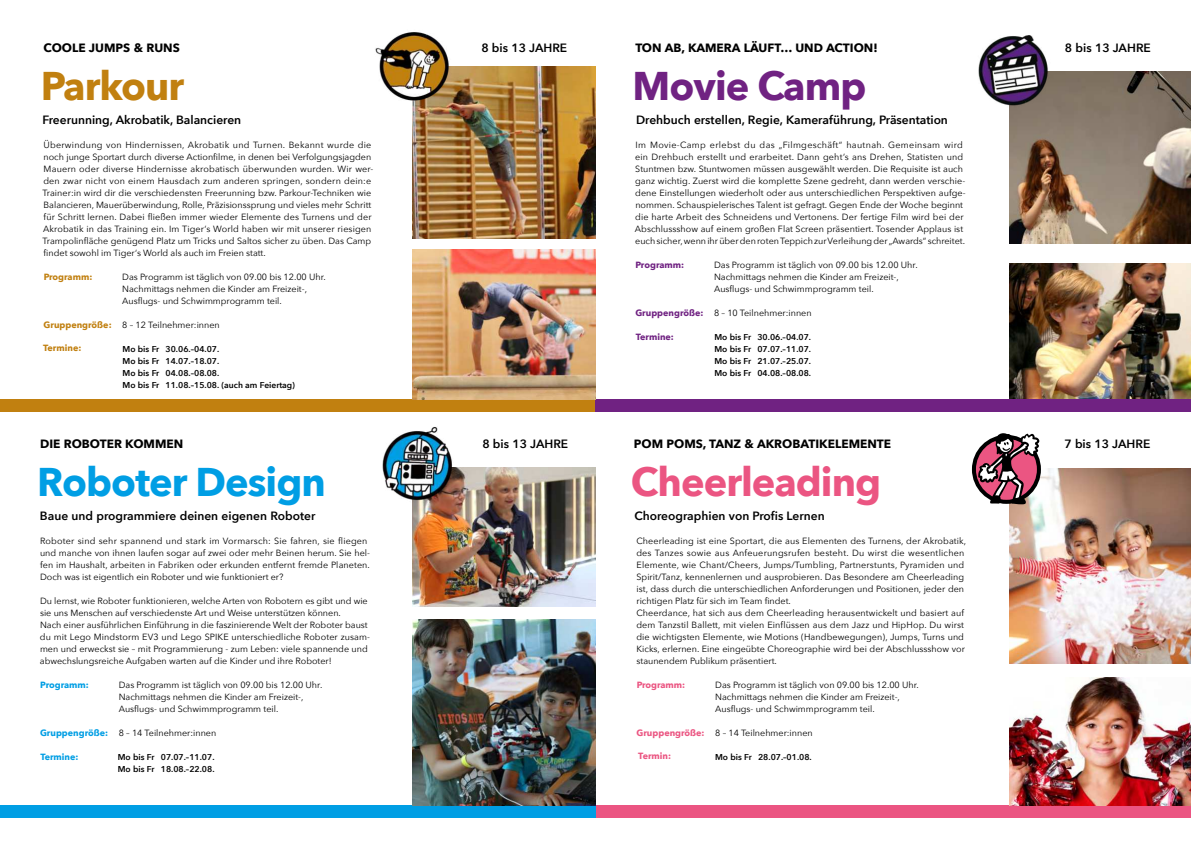
<style>
.page{position:relative;width:1191px;height:842px;background:#fff}
.page>*{position:absolute;margin:0;border:0;box-sizing:border-box;transform-origin:0 0}
.t1{font:700 40px "Avenir Next";letter-spacing:-.025em;color:#009ee4}
.t2{font:700 40px "Avenir Next";letter-spacing:-.025em;color:#eb5582}
.t3{font:700 40px "Avenir Next";letter-spacing:-.025em;color:#702282}
.t4{font:700 40px "Avenir Next";letter-spacing:-.025em;color:#c18010}
.t5{font:600 12px "Avenir Next";color:#000}
.t6{font:700 12px "Avenir Next";color:#000}
.t7{font:9px/12px "Avenir Next";letter-spacing:.005em;color:#000}
.t8{font:700 9px "Avenir Next";color:#702282}
.t9{font:700 9px "Avenir Next";color:#009ee4}
.t10{font:700 9px "Avenir Next";color:#c18010}
.t11{font:700 9px "Avenir Next";color:#eb5582}
.t12{font:600 8.5px/12px "Avenir Next";color:#000}
.s1{font-weight:700;color:#c18010}
.s2{font-weight:700;color:#009ee4}
.s3{font-weight:700;color:#702282}
.s4{font-weight:700;color:#eb5582}
</style>
<div class="page">
<img style="left:1010px;top:263px;width:180px;height:137px">
<img style="left:1010px;top:71px;width:180px;height:173px">
<img style="left:978px;top:35px;width:73px;height:77px">
<div style="left:595px;top:805px;width:596px;height:12px;background:#eb5582"></div>
<div style="left:0;top:805px;width:596px;height:12px;background:#009ee4"></div>
<div style="left:0;top:400px;width:596px;height:12px;background:#c18010"></div>
<img style="left:413px;top:467px;width:182px;height:139px">
<img style="left:413px;top:619px;width:182px;height:186px">
<img style="left:412px;top:67px;width:183px;height:171px">
<img style="left:382px;top:427px;width:76px;height:84px">
<img style="left:375px;top:32px;width:77px;height:74px">
<div style="left:595px;top:400px;width:596px;height:12px;background:#702282"></div>
<img style="left:413px;top:249px;width:182px;height:151px">
<img style="left:1010px;top:468px;width:180px;height:196px">
<img style="left:1010px;top:677px;width:180px;height:128px">
<svg style="left:972px;top:433px;width:69px;height:71px"></svg>
<h2 class="t6" style="left:44px;top:41px;width:138px">COOLE JUMPS &amp; RUNS</h2>
<h1 class="t4" style="left:41px;top:62px;width:145px">Parkour</h1>
<h2 class="t5" style="left:42px;top:114px;width:200px">Freerunning, Akrobatik, Balancieren</h2>
<p class="t7" style="left:43px;top:139px;width:332px">Überwindung von Hindernissen, Akrobatik und Turnen. Bekannt wurde die noch junge Sportart durch diverse Actionfilme, in denen bei Verfolgungsjagden Mauern oder diverse Hindernisse akrobatisch überwunden wurden. Wir wer&shy;den zwar nicht von einem Hausdach zum anderen springen, sondern dein:e Trainer:in wird dir die verschiedensten Freerunning bzw. Parkour-Techniken wie Balancieren, Mauerüberwindung, Rolle, Präzisionssprung und vieles mehr Schritt für Schritt lernen. Dabei fließen immer wieder Elemente des Turnens und der Akrobatik in das Training ein. Im Tiger‘s World haben wir mit unserer riesigen Trampolinfläche genügend Platz um Tricks und Saltos sicher zu üben. Das Camp findet sowohl im Tiger‘s World als auch im Freien statt.</p>
<p class="t10" style="left:44px;top:271px;width:50px">Programm:</p>
<p class="t7" style="left:122px;top:271px;width:205px">Das Programm ist täglich von 09.00 bis 12.00 Uhr.<br>Nachmittags nehmen die Kinder am Freizeit-,<br>Ausflugs- und Schwimmprogramm teil.</p>
<p class="t7" style="left:44px;top:319px;width:178px"><span class="s1">Gruppengröße:</span> 8 – 12 Teilnehmer:innen</p>
<p class="t10" style="left:43px;top:343px;width:40px">Termine:</p>
<p class="t12" style="left:123px;top:343px;width:174px">Mo bis Fr 30.06.–04.07.<br>Mo bis Fr 14.07.–18.07.<br>Mo bis Fr 04.08.–08.08.<br>Mo bis Fr 11.08.–15.08. (auch am Feiertag)</p>
<h2 class="t6" style="left:40px;top:437px;width:145px">DIE ROBOTER KOMMEN</h2>
<h1 class="t1" style="left:37px;top:458px;width:290px">Roboter Design</h1>
<h2 class="t5" style="left:40px;top:510px;width:277px">Baue und programmiere deinen eigenen Roboter</h2>
<p class="t7" style="left:40px;top:535px;width:331px">Roboter sind sehr spannend und stark im Vormarsch: Sie fahren, sie fliegen und manche von ihnen laufen sogar auf zwei oder mehr Beinen herum. Sie hel&shy;fen im Haushalt, arbeiten in Fabriken oder erkunden entfernt fremde Planeten.<br>Doch was ist eigentlich ein Roboter und wie funktioniert er?</p>
<p class="t7" style="left:40px;top:595px;width:332px">Du lernst, wie Roboter funktionieren, welche Arten von Robotern es gibt und wie sie uns Menschen auf verschiedenste Art und Weise unterstützen können.<br>Nach einer ausführlichen Einführung in die faszinierende Welt der Roboter baust du mit Lego Mindstorm EV3 und Lego SPIKE unterschiedliche Roboter zusam&shy;men und erweckst sie – mit Programmierung - zum Leben: viele spannende und abwechslungsreiche Aufgaben warten auf die Kinder und ihre Roboter!</p>
<p class="t9" style="left:40px;top:679px;width:50px">Programm:</p>
<p class="t7" style="left:119px;top:679px;width:205px">Das Programm ist täglich von 09.00 bis 12.00 Uhr.<br>Nachmittags nehmen die Kinder am Freizeit-,<br>Ausflugs- und Schwimmprogramm teil.</p>
<p class="t7" style="left:40px;top:727px;width:178px"><span class="s2">Gruppengröße:</span> 8 – 14 Teilnehmer:innen</p>
<p class="t9" style="left:40px;top:752px;width:40px">Termine:</p>
<p class="t12" style="left:118px;top:751px;width:98px">Mo bis Fr 07.07.–11.07.<br>Mo bis Fr 18.08.–22.08.</p>
<h2 class="t5" style="left:481px;top:42px;width:87px">8 bis 13 JAHRE</h2>
<h2 class="t5" style="left:482px;top:438px;width:87px">8 bis 13 JAHRE</h2>
<h2 class="t6" style="left:635px;top:41px;width:244px">TON AB, KAMERA LÄUFT… UND ACTION!</h2>
<h1 class="t3" style="left:632px;top:62px;width:235px">Movie Camp</h1>
<h2 class="t5" style="left:636px;top:114px;width:313px">Drehbuch erstellen, Regie, Kameraführung, Präsentation</h2>
<p class="t7" style="left:635px;top:139px;width:332px">Im Movie-Camp erlebst du das „Filmgeschäft“ hautnah. Gemeinsam wird ein Drehbuch erstellt und erarbeitet. Dann geht’s ans Drehen, Statisten und Stuntmen bzw. Stuntwomen müssen ausgewählt werden. Die Requisite ist auch ganz wichtig. Zuerst wird die komplette Szene gedreht, dann werden verschie&shy;dene Einstellungen wiederholt oder aus unterschiedlichen Perspektiven aufge&shy;nommen. Schauspielerisches Talent ist gefragt. Gegen Ende der Woche beginnt die harte Arbeit des Schneidens und Vertonens. Der fertige Film wird bei der Abschlussshow auf einem großen Flat Screen präsentiert. Tosender Applaus ist euch sicher, wenn ihr über den roten Teppich zur Verleihung der „Awards“ schreitet.</p>
<p class="t8" style="left:635px;top:259px;width:50px">Programm:</p>
<p class="t7" style="left:714px;top:259px;width:205px">Das Programm ist täglich von 09.00 bis 12.00 Uhr.<br>Nachmittags nehmen die Kinder am Freizeit-,<br>Ausflugs- und Schwimmprogramm teil.</p>
<p class="t7" style="left:635px;top:307px;width:178px"><span class="s3">Gruppengröße:</span> 8 – 10 Teilnehmer:innen</p>
<p class="t8" style="left:636px;top:331px;width:40px">Termine:</p>
<p class="t12" style="left:714px;top:331px;width:98px;text-align:justify">Mo bis Fr 30.06.–04.07.<br>Mo bis Fr 07.07.–11.07.<br>Mo bis Fr 21.07.–25.07.<br>Mo bis Fr 04.08.–08.08.</p>
<h2 class="t6" style="left:634px;top:437px;width:259px">POM POMS, TANZ &amp; AKROBATIKELEMENTE</h2>
<h1 class="t2" style="left:631px;top:458px;width:252px">Cheerleading</h1>
<h2 class="t5" style="left:634px;top:510px;width:192px">Choreographien von Profis Lernen</h2>
<p class="t7" style="left:636px;top:535px;width:331px">Cheerleading ist eine Sportart, die aus Elementen des Turnens, der Akrobatik, des Tanzes sowie aus Anfeuerungsrufen besteht. Du wirst die wesentlichen Elemente, wie Chant/Cheers, Jumps/Tumbling, Partnerstunts, Pyramiden und Spirit/Tanz, kennenlernen und ausprobieren. Das Besondere am Cheerleading ist, dass durch die unterschiedlichen Anforderungen und Positionen, jeder den richtigen Platz für sich im Team findet.<br>Cheerdance, hat sich aus dem Cheerleading herausentwickelt und basiert auf dem Tanzstil Ballett, mit vielen Einflüssen aus dem Jazz und HipHop. Du wirst die wichtigsten Elemente, wie Motions (Handbewegungen), Jumps, Turns und Kicks, erlernen. Eine eingeübte Choreographie wird bei der Abschlussshow vor staunendem Publikum präsentiert.</p>
<p class="t11" style="left:637px;top:679px;width:50px">Programm:</p>
<p class="t7" style="left:715px;top:679px;width:205px">Das Programm ist täglich von 09.00 bis 12.00 Uhr.<br>Nachmittags nehmen die Kinder am Freizeit-,<br>Ausflugs- und Schwimmprogramm teil.</p>
<p class="t7" style="left:636px;top:727px;width:178px"><span class="s4">Gruppengröße:</span> 8 – 14 Teilnehmer:innen</p>
<p class="t11" style="left:638px;top:750px;width:34px">Termin:</p>
<p class="t12" style="left:715px;top:751px;width:98px">Mo bis Fr 28.07.–01.08.</p>
<h2 class="t5" style="left:1065px;top:42px;width:87px">8 bis 13 JAHRE</h2>
<h2 class="t5" style="left:1064px;top:438px;width:87px">7 bis 13 JAHRE</h2>
</div>
